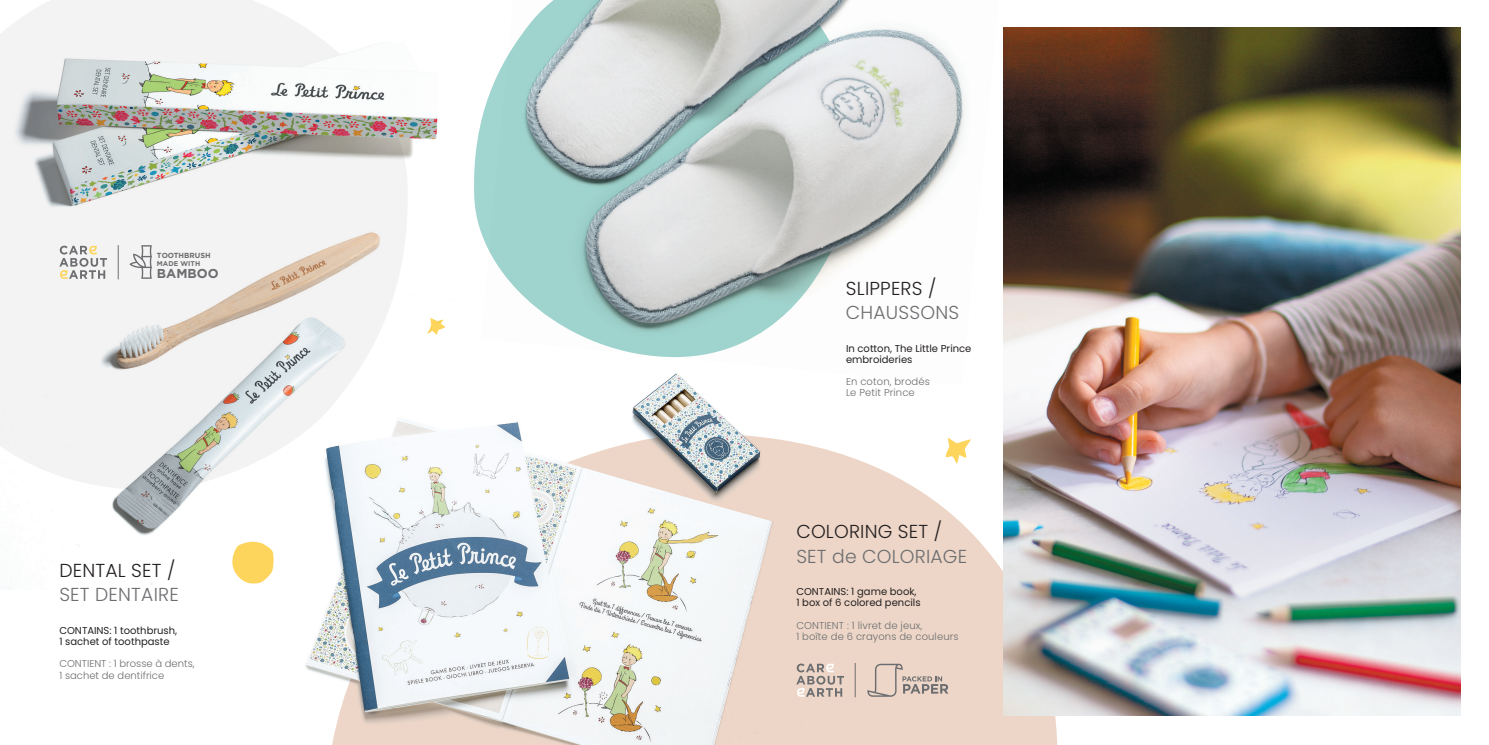
<style>
.page{position:relative;width:1489px;height:745px;background:#fff}
.page>*{position:absolute;margin:0;border:0;box-sizing:border-box;transform-origin:0 0}
.t1{font:300 18.75px "Poppins";letter-spacing:.01em;color:#6c6d70}
.t2{font:300 18.75px "Poppins";letter-spacing:.01em;color:#231f20}
.t3{font:700 12.88px "Gotham";color:#6c6d70}
.t4{font:300 10px/11.2px "Poppins";letter-spacing:.01em;color:#6c6d70}
.t5{font:10px/11.2px "Poppins";color:#231f20}
.t6{font:700 7.38px "Gotham";color:#6c6d70}
.t7{font:700 6.88px "Gotham";color:#6c6d70}
</style>
<div class="page">
<svg style="left:853px;top:439px;width:220px;height:305px;fill:#edd6c7"></svg>
<svg style="left:0;top:0;width:326px;height:43px;fill:#f4f3f3"></svg>
<img style="left:480px;top:30px;width:485px;height:326px">
<img style="left:525px;top:0;width:439px;height:329px">
<svg style="left:945px;top:438px;width:25px;height:25px"></svg>
<img style="left:306px;top:373px;width:466px;height:371px">
<img style="left:0;top:43px;width:454px;height:546px">
<img style="left:53px;top:43px;width:386px;height:288px">
<img style="left:1003px;top:27px;width:457px;height:688px">
<svg style="left:59px;top:245px;width:48px;height:33px"></svg>
<hr style="left:118px;top:245px;width:1px;height:34px;background:#6c6d70">
<svg style="left:129px;top:245px;width:23px;height:33px"></svg>
<svg style="left:796px;top:663px;width:48px;height:33px;background:#cbbbb2"></svg>
<hr style="left:854px;top:662px;width:1px;height:34px;background:#6c6d70">
<svg style="left:867px;top:663px;width:81px;height:33px;background:#d4c1b6"></svg>
<p class="t6" style="left:157px;top:251px;width:55px">TOOTHBRUSH</p>
<p class="t7" style="left:157px;top:259px;width:45px">MADE WITH</p>
<p class="t3" style="left:157px;top:265px;width:63px">BAMBOO</p>
<h1 class="t2" style="left:59px;top:559px;width:117px">DENTAL SET /</h1>
<h1 class="t1" style="left:59px;top:583px;width:121px">SET DENTAIRE</h1>
<p class="t5" style="left:59px;top:624px;width:119px">CONTAINS: 1 toothbrush,<br>1 sachet of toothpaste</p>
<p class="t4" style="left:59px;top:657px;width:137px">CONTIENT : 1 brosse à dents,<br>1 sachet de dentifrice</p>
<h1 class="t2" style="left:846px;top:277px;width:92px">SLIPPERS /</h1>
<h1 class="t1" style="left:846px;top:301px;width:115px">CHAUSSONS</h1>
<p class="t5" style="left:846px;top:342px;width:127px">In cotton, The Little Prince embroideries</p>
<p class="t4" style="left:846px;top:376px;width:85px">En coton, brodés<br>Le Petit Prince</p>
<h1 class="t2" style="left:796px;top:520px;width:147px">COLORING SET /</h1>
<h1 class="t1" style="left:796px;top:545px;width:172px">SET de COLORIAGE</h1>
<p class="t5" style="left:796px;top:585px;width:122px">CONTAINS: 1 game book,</p>
<p class="t5" style="left:796px;top:596px;width:126px">1 box of 6 colored pencils</p>
<p class="t4" style="left:796px;top:619px;width:164px">CONTIENT : 1 livret de jeux,<br>1 boîte de 6 crayons de couleurs</p>
</div>
